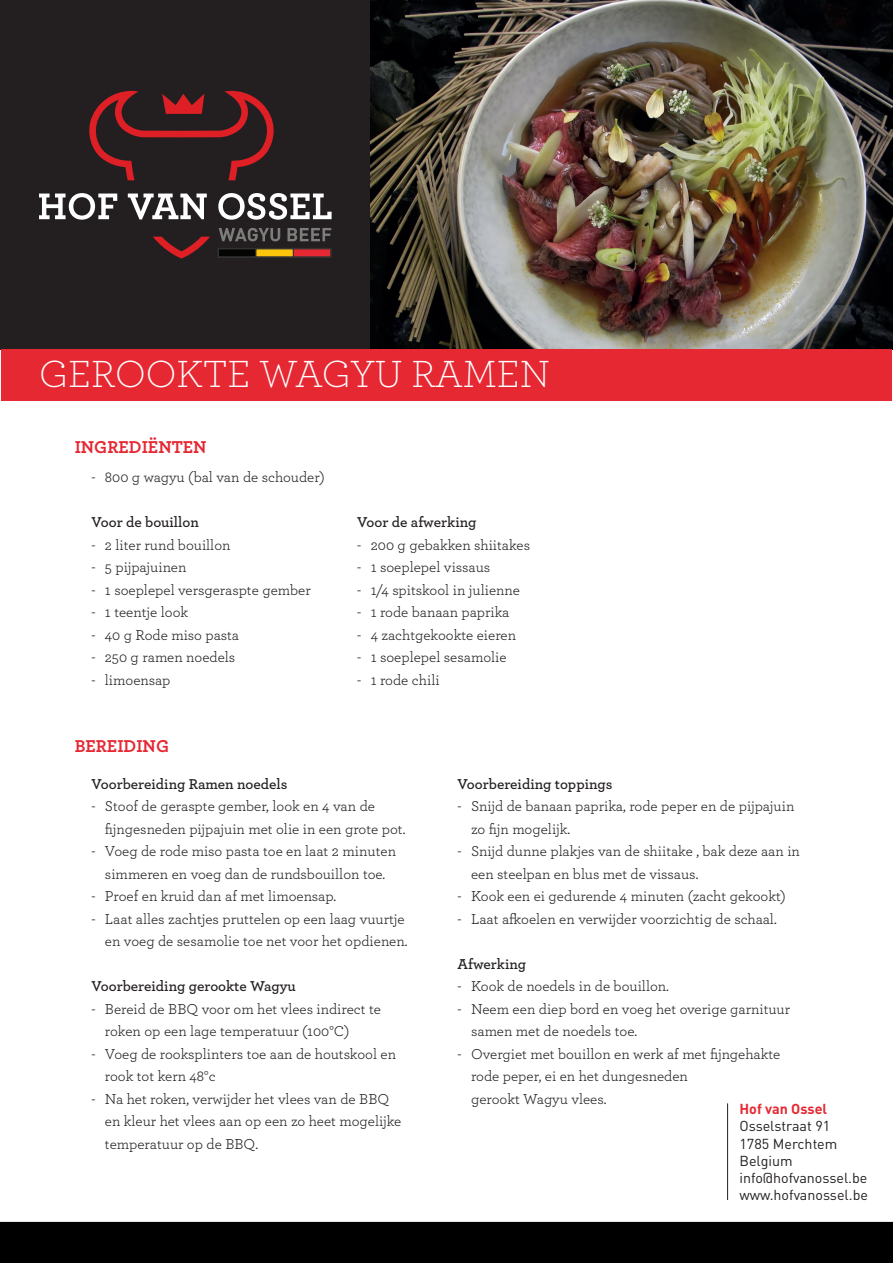
<style>
.page{position:relative;width:893px;height:1263px;background:#fff}
.page>*{position:absolute;margin:0;border:0;box-sizing:border-box;transform-origin:0 0}
.t1{font:300 39.6px "Archer";color:#fff}
.t2{font:700 18px "Archer";color:#e62833}
.t3{font:15px/22.5px "Archer";color:#231f20}
.t4{font:600 15px "Archer";color:#231f20}
.t5{font:14.25px/17.1px "DINOT";color:#231f20}
.t6{font:700 14.25px "DINOT";color:#e52933}
</style>
<div class="page">
<img style="left:370px;top:0;width:523px;height:349px">
<div style="left:1px;top:0;width:369px;height:349px;background:#231f20"></div>
<svg style="left:153px;top:237px;width:57px;height:21px"></svg>
<svg style="left:89px;top:91px;width:185px;height:89px"></svg>
<svg style="left:39px;top:193px;width:78px;height:27px"></svg>
<svg style="left:128px;top:194px;width:79px;height:25px"></svg>
<svg style="left:218px;top:193px;width:114px;height:27px"></svg>
<svg style="left:219px;top:228px;width:61px;height:13px"></svg>
<svg style="left:287px;top:228px;width:44px;height:13px"></svg>
<div style="left:218px;top:248px;width:38px;height:9px;background:#040503;border:1px solid #323332"></div>
<div style="left:218px;top:248px;width:114px;height:10px;border:1px solid #323332"></div>
<div style="left:256px;top:248px;width:38px;height:9px;background:#fec50d;border:1px solid #323332"></div>
<div style="left:293px;top:248px;width:38px;height:9px;background:#e62833;border:1px solid #323332"></div>
<div style="left:1px;top:1222px;width:891px;height:40px;background:#000001"></div>
<div style="left:0;top:1222px;width:893px;height:41px;border:2px solid #000001"></div>
<hr style="left:727px;top:1103px;width:1px;height:97px;background:#231f20">
<div style="left:2px;top:349px;width:890px;height:52px;background:#e62833"></div>
<h1 class="t1" style="left:39px;top:348px;width:512px">GEROOKTE WAGYU RAMEN</h1>
<p class="t2" style="left:75px;top:433px;width:133px">INGREDIËNTEN</p>
<p class="t3" style="left:91px;top:465px;width:235px">- 800 g wagyu (bal van de schouder)</p>
<p class="t4" style="left:91px;top:511px;width:109px">Voor de bouillon</p>
<p class="t3" style="left:91px;top:533px;width:141px">- 2 liter rund bouillon</p>
<p class="t3" style="left:91px;top:555px;width:97px">- 5 pijpajuinen</p>
<p class="t3" style="left:91px;top:578px;width:221px">- 1 soeplepel versgeraspte gember</p>
<p class="t3" style="left:91px;top:600px;width:98px">- 1 teentje look</p>
<p class="t3" style="left:91px;top:623px;width:149px">- 40 g Rode miso pasta</p>
<p class="t3" style="left:91px;top:645px;width:145px">- 250 g ramen noedels</p>
<p class="t3" style="left:91px;top:668px;width:81px">- limoensap</p>
<p class="t2" style="left:75px;top:731px;width:96px">BEREIDING</p>
<p class="t4" style="left:357px;top:511px;width:121px">Voor de afwerking</p>
<p class="t3" style="left:357px;top:533px;width:174px">- 200 g gebakken shiitakes</p>
<p class="t3" style="left:357px;top:555px;width:135px">- 1 soeplepel vissaus</p>
<p class="t3" style="left:357px;top:578px;width:164px">- 1/4 spitskool in julienne</p>
<p class="t3" style="left:357px;top:600px;width:154px">- 1 rode banaan paprika</p>
<p class="t3" style="left:357px;top:623px;width:160px">- 4 zachtgekookte eieren</p>
<p class="t3" style="left:357px;top:645px;width:151px">- 1 soeplepel sesamolie</p>
<p class="t3" style="left:357px;top:668px;width:84px">- 1 rode chili</p>
<p class="t4" style="left:91px;top:772px;width:197px">Voorbereiding Ramen noedels</p>
<p class="t3" style="left:105px;top:794px;width:302px;text-indent:-14px">- Stoof de geraspte gember, look en 4 van de fijngesneden pijpajuin met olie in een grote pot.</p>
<p class="t3" style="left:91px;top:839px;width:306px;text-align:center">- Voeg de rode miso pasta toe en laat 2 minuten simmeren en voeg dan de rundsbouillon toe.</p>
<p class="t3" style="left:91px;top:884px;width:246px">- Proef en kruid dan af met limoensap.</p>
<p class="t3" style="left:91px;top:907px;width:318px;text-align:right">- Laat alles zachtjes pruttelen op een laag vuurtje en voeg de sesamolie toe net voor het opdienen.</p>
<p class="t4" style="left:91px;top:975px;width:206px">Voorbereiding gerookte Wagyu</p>
<p class="t3" style="left:105px;top:997px;width:277px;text-indent:-14px">- Bereid de BBQ voor om het vlees indirect te roken op een lage temperatuur (100°C)</p>
<p class="t3" style="left:105px;top:1042px;width:293px;text-indent:-14px">- Voeg de rooksplinters toe aan de houtskool en rook tot kern 48°c</p>
<p class="t3" style="left:105px;top:1087px;width:298px;text-indent:-14px">- Na het roken, verwijder het vlees van de BBQ en kleur het vlees aan op een zo heet mogelijke temperatuur op de BBQ.</p>
<p class="t4" style="left:458px;top:772px;width:156px">Voorbereiding toppings</p>
<p class="t3" style="left:471px;top:794px;width:325px;text-indent:-14px">- Snijd de banaan paprika, rode peper en de pijpajuin zo fijn mogelijk.</p>
<p class="t3" style="left:471px;top:839px;width:330px;text-indent:-14px">- Snijd dunne plakjes van de shiitake , bak deze aan in een steelpan en blus met de vissaus.</p>
<p class="t3" style="left:458px;top:884px;width:330px">- Kook een ei gedurende 4 minuten (zacht gekookt)</p>
<p class="t3" style="left:458px;top:907px;width:321px">- Laat afkoelen en verwijder voorzichtig de schaal.</p>
<p class="t4" style="left:458px;top:952px;width:70px">Afwerking</p>
<p class="t3" style="left:458px;top:974px;width:213px">- Kook de noedels in de bouillon.</p>
<p class="t3" style="left:471px;top:997px;width:320px;text-indent:-14px">- Neem een diep bord en voeg het overige garnituur samen met de noedels toe.</p>
<p class="t3" style="left:471px;top:1042px;width:311px;text-indent:-14px">- Overgiet met bouillon en werk af met fijngehakte rode peper, ei en het dungesneden<br>gerookt Wagyu vlees.</p>
<p class="t6" style="left:739px;top:1099px;width:89px">Hof van Ossel</p>
<p class="t5" style="left:739px;top:1117px;width:130px">Osselstraat 91<br>1785 Merchtem<br>Belgium info@hofvanossel.be www.hofvanossel.be</p>
</div>
